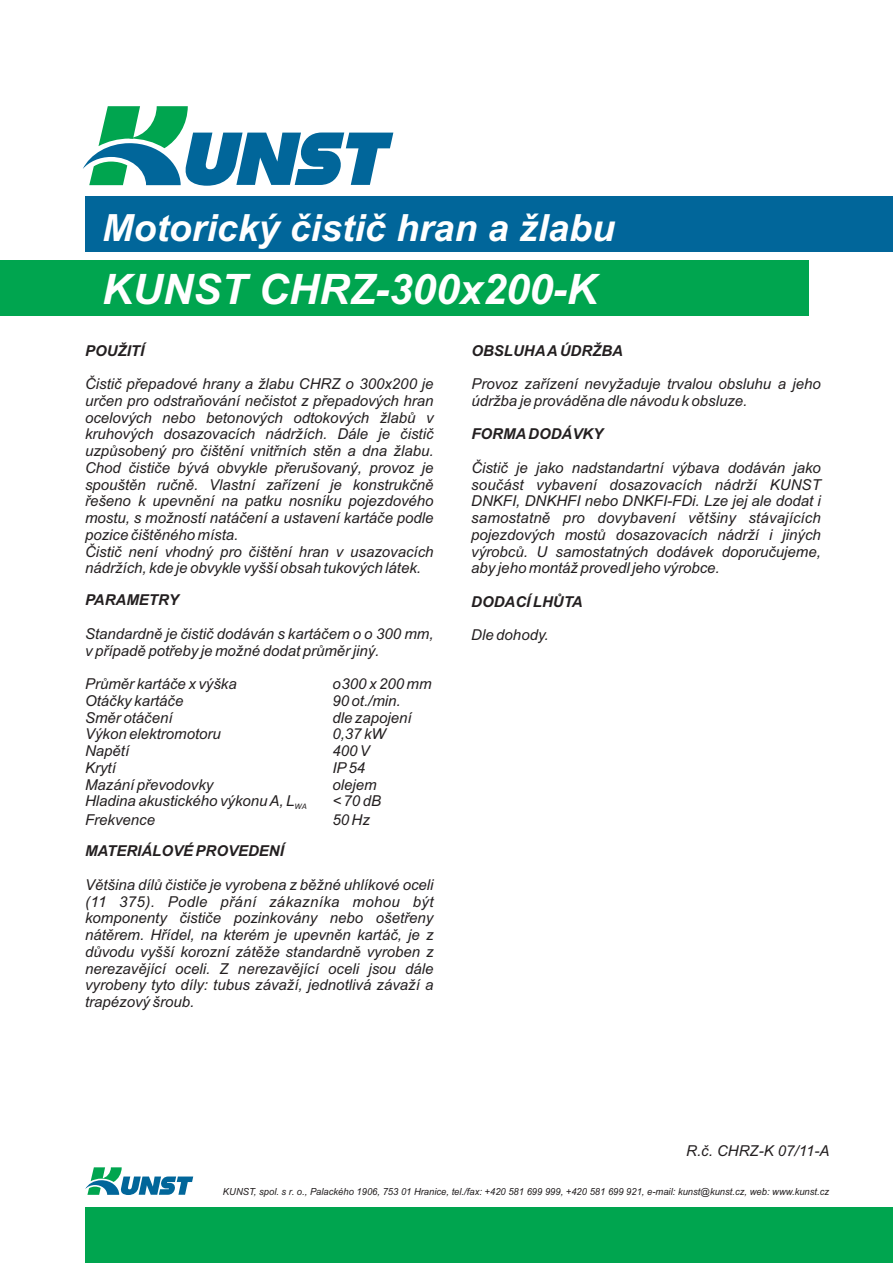
<style>
.page{position:relative;width:893px;height:1263px;background:#fff}
.page>*{position:absolute;margin:0;border:0;box-sizing:border-box;transform-origin:0 0}
.t1{font:italic 700 42px "Arial";color:#fff}
.t2{font:italic 700 37.5px "Arial";color:#fff}
.t3{font:italic 15px/16.8px "Arial";color:#231f20}
.t4{font:italic 700 15px "Arial";color:#231f20}
.t5{font:italic 9.75px "Arial";color:#231f20;scale:.96 1}
</style>
<div class="page">
<div style="left:85px;top:1208px;width:808px;height:55px;background:#00a54f"></div>
<svg style="left:83px;top:106px;width:310px;height:80px"></svg>
<svg style="left:85px;top:1167px;width:108px;height:28px"></svg>
<div style="left:85px;top:196px;width:808px;height:56px;background:#01669a"></div>
<div style="left:0;top:260px;width:809px;height:55px;background:#00a54f"></div>
<h2 class="t2" style="left:102px;top:214px;width:514px">Motorický èistiè hran a žlabu</h2>
<h1 class="t1" style="left:102px;top:273px;width:496px">KUNST CHRZ-300x200-K</h1>
<p class="t4" style="left:85px;top:345px;width:61px">POUŽITÍ</p>
<p class="t4" style="left:471px;top:345px;width:153px">OBSLUHAAÚDRŽBA</p>
<p class="t3" style="left:85px;top:377px;width:350px">Èistiè pøepadové hrany a žlabu CHRZ o 300x200 je</p>
<p class="t3" style="left:471px;top:377px;width:351px">Provoz zaøízení nevyžaduje trvalou obsluhu a jeho</p>
<p class="t3" style="left:85px;top:394px;width:350px">urèen pro odstraòování neèistot z pøepadových hran</p>
<p class="t3" style="left:471px;top:394px;width:278px">údržba je provádìna dle návodu k obsluze.</p>
<p class="t3" style="left:85px;top:410px;width:350px">ocelových nebo betonových odtokových žlabù v kruhových dosazovacích nádržích. Dále je èistiè</p>
<p class="t4" style="left:471px;top:428px;width:133px">FORMADODÁVKY</p>
<p class="t3" style="left:85px;top:444px;width:350px">uzpùsobený pro èištìní vnitøních stìn a dna žlabu.<br>Chod èistièe bývá obvykle pøerušovaný, provoz je</p>
<p class="t3" style="left:471px;top:461px;width:351px">Èistiè je jako nadstandartní výbava dodáván jako</p>
<p class="t3" style="left:85px;top:477px;width:350px">spouštìn ruènì. Vlastní zaøízení je konstrukènì</p>
<p class="t3" style="left:471px;top:477px;width:351px">souèást vybavení dosazovacích nádrží KUNST</p>
<p class="t3" style="left:85px;top:494px;width:350px">øešeno k upevnìní na patku nosníku pojezdového</p>
<p class="t3" style="left:471px;top:494px;width:351px">DNKFI, DNKHFI nebo DNKFI-FDi. Lze jej ale dodat i</p>
<p class="t3" style="left:85px;top:511px;width:350px">mostu, s možností natáèení a ustavení kartáèe podle</p>
<p class="t3" style="left:471px;top:511px;width:351px">samostatnì pro dovybavení vìtšiny stávajících</p>
<p class="t3" style="left:85px;top:528px;width:155px">pozice èištìného místa.</p>
<p class="t3" style="left:471px;top:528px;width:351px">pojezdových mostù dosazovacích nádrží i jiných</p>
<p class="t3" style="left:85px;top:544px;width:350px">Èistiè není vhodný pro èištìní hran v usazovacích</p>
<p class="t3" style="left:471px;top:544px;width:351px">výrobcù. U samostatných dodávek doporuèujeme,</p>
<p class="t3" style="left:85px;top:561px;width:337px">nádržích, kde je obvykle vyšší obsah tukových látek.</p>
<p class="t3" style="left:471px;top:561px;width:250px">aby jeho montáž provedl jeho výrobce.</p>
<p class="t4" style="left:85px;top:594px;width:95px">PARAMETRY</p>
<p class="t4" style="left:471px;top:596px;width:113px">DODACÍ LHÙTA</p>
<p class="t3" style="left:85px;top:626px;width:350px">Standardnì je èistiè dodáván s kartáèem o o 300 mm,</p>
<p class="t3" style="left:471px;top:628px;width:79px">Dle dohody.</p>
<p class="t3" style="left:85px;top:643px;width:296px">v pøípadì potøeby je možné dodat prùmìr jiný.</p>
<p class="t3" style="left:85px;top:677px;width:153px">Prùmìr kartáèe x výška</p>
<p class="t3" style="left:332px;top:677px;width:101px">o300 x 200 mm</p>
<p class="t3" style="left:85px;top:693px;width:100px">Otáèky kartáèe</p>
<p class="t3" style="left:332px;top:693px;width:70px">90 ot./min.</p>
<p class="t3" style="left:85px;top:710px;width:89px">Smìr otáèení</p>
<p class="t3" style="left:332px;top:710px;width:81px">dle zapojení</p>
<p class="t3" style="left:85px;top:727px;width:137px">Výkon elektromotoru</p>
<p class="t3" style="left:332px;top:727px;width:55px">0,37 kW</p>
<p class="t3" style="left:85px;top:744px;width:46px">Napìtí</p>
<p class="t3" style="left:332px;top:744px;width:39px">400 V</p>
<p class="t3" style="left:85px;top:760px;width:32px">Krytí</p>
<p class="t3" style="left:332px;top:760px;width:34px">IP54</p>
<p class="t3" style="left:85px;top:777px;width:130px">Mazání pøevodovky</p>
<p class="t3" style="left:332px;top:777px;width:46px">olejem</p>
<p class="t3" style="left:85px;top:794px;width:223px">Hladina akustického výkonu A, L<sub>WA</sub></p>
<p class="t3" style="left:332px;top:794px;width:50px">&lt; 70 dB</p>
<p class="t3" style="left:85px;top:812px;width:72px">Frekvence</p>
<p class="t3" style="left:332px;top:812px;width:39px">50 Hz</p>
<p class="t4" style="left:85px;top:845px;width:200px">MATERIÁLOVÉ PROVEDENÍ</p>
<p class="t3" style="left:85px;top:878px;width:350px;text-align:justify">Vìtšina dílù èistièe je vyrobena z bìžné uhlíkové oceli (11 375). Podle pøání zákazníka mohou být komponenty èistièe pozinkovány nebo ošetøeny nátìrem. Høídel, na kterém je upevnìn kartáè, je z dùvodu vyšší korozní zátìže standardnì vyroben z nerezavìjící oceli. Z nerezavìjící oceli jsou dále vyrobeny tyto díly: tubus závaží, jednotlivá závaží a trapézový šroub.</p>
<p class="t3" style="left:686px;top:1144px;width:145px">R.è. CHRZ-K 07/11-A</p>
<p class="t5" style="left:223px;top:1188px;width:633px">KUNST, spol. s r. o., Palackého 1906, 753 01 Hranice, tel./fax: +420 581 699 999, +420 581 699 921, e-mail: kunst@kunst.cz, web: www.kunst.cz</p>
</div>
